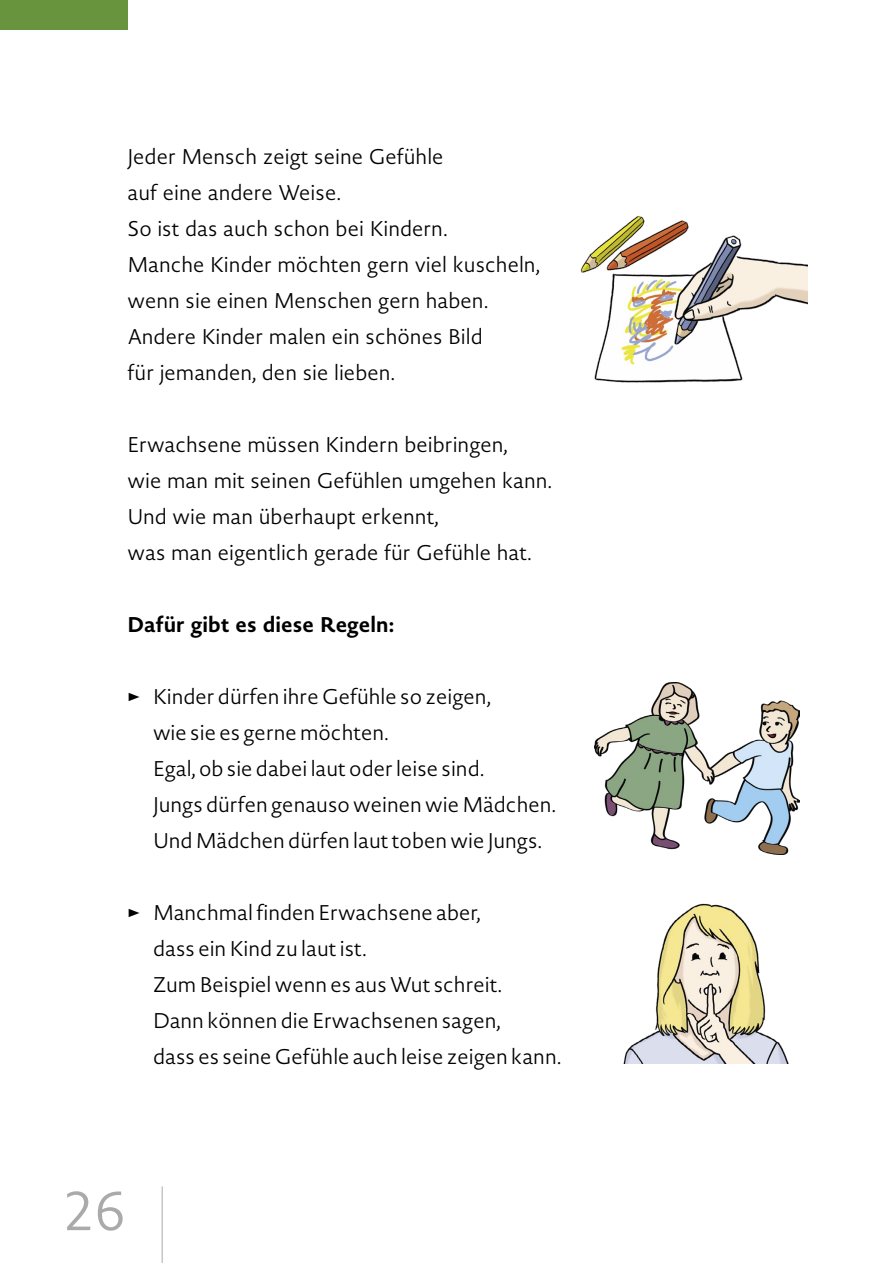
<style>
.page{position:relative;width:893px;height:1263px;background:#fff}
.page>*{position:absolute;margin:0;border:0;box-sizing:border-box;transform-origin:0 0}
.t1{font:300 54px "Novel Sans Pro";color:#aaa}
.t2{font:300 21px/36px "Novel Sans Pro";color:#000}
.t3{font:700 21px "Novel Sans Pro";color:#000}
.s1{font-size:27px}
</style>
<div class="page">
<hr style="left:162px;top:1186px;width:1px;height:77px;background:#aaa">
<div style="left:0;top:0;width:128px;height:30px;background:#67943d"></div>
<img style="left:580px;top:216px;width:228px;height:167px">
<img style="left:594px;top:682px;width:206px;height:172px">
<img style="left:623px;top:903px;width:166px;height:160px">
<p class="t2" style="left:128px;top:138px;width:414px">Jeder Mensch zeigt seine Gefühle<br>auf eine andere Weise.<br>So ist das auch schon bei Kindern.<br>Manche Kinder möchten gern viel kuscheln, wenn sie einen Menschen gern haben.<br>Andere Kinder malen ein schönes Bild<br>für jemanden, den sie lieben.</p>
<p class="t2" style="left:128px;top:426px;width:426px">Erwachsene müssen Kindern beibringen,<br>wie man mit seinen Gefühlen umgehen kann.<br>Und wie man überhaupt erkennt,<br>was man eigentlich gerade für Gefühle hat.</p>
<p class="t3" style="left:128px;top:608px;width:268px">Dafür gibt es diese Regeln:</p>
<p class="t2" style="left:153px;top:678px;width:405px;text-indent:-26px"><span class="s1">→</span> Kinder dürfen ihre Gefühle so zeigen,<br>wie sie es gerne möchten.<br>Egal, ob sie dabei laut oder leise sind.<br>Jungs dürfen genauso weinen wie Mädchen.<br>Und Mädchen dürfen laut toben wie Jungs.</p>
<p class="t2" style="left:153px;top:894px;width:410px;text-indent:-26px"><span class="s1">→</span> Manchmal finden Erwachsene aber,<br>dass ein Kind zu laut ist.<br>Zum Beispiel wenn es aus Wut schreit.<br>Dann können die Erwachsenen sagen,<br>dass es seine Gefühle auch leise zeigen kann.</p>
<h1 class="t1" style="left:63px;top:1172px;width:65px">26</h1>
</div>
